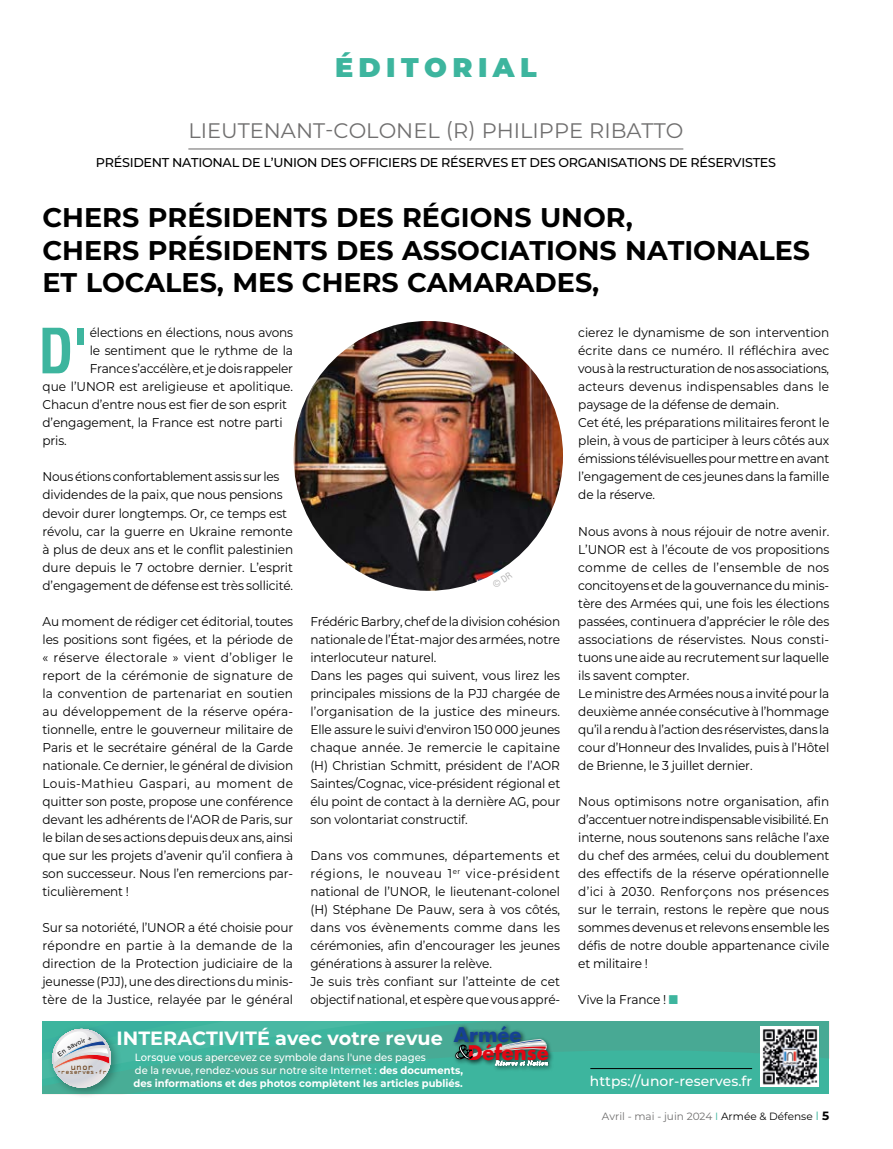
<style>
.page{position:relative;width:893px;height:1149px;background:#fff}
.page>*{position:absolute;margin:0;border:0;box-sizing:border-box;transform-origin:0 0}
.t1{font:700 condensed 60.75px "Helvetica";color:#3db59e;scale:.95 1}
.t2{font:700 27px/32.4px "Montserrat";color:#000}
.t3{font:900 27px "Montserrat";letter-spacing:.2em;color:#3db59e}
.t4{font:21px "Montserrat";color:#706f6f}
.t5{font:700 19.65px "Futura";color:#e30613}
.t6{font:700 19.2px "Montserrat";letter-spacing:.005em;color:#fff}
.t7{font:500 13.95px "Montserrat";letter-spacing:.005em;color:#fff}
.t8{font:12.75px/18px "Montserrat";letter-spacing:-.01em;color:#000;scale:.95 1}
.t9{font:500 12.75px "Montserrat";letter-spacing:-.02em;color:#000}
.t10{font:500 10.5px/12.6px "Montserrat";letter-spacing:.005em;color:#fff;scale:.95 1}
.t11{font:10.5px "Montserrat";letter-spacing:.005em;color:#706f6f}
.t12{font:8.1px "OCRA";color:#693c11}
.t13{font:5.7px "OCRA";color:#693c11}
.s1{font-family:"Times";font-weight:400;font-size:19.8px;color:#fff}
.s2{font-weight:700}
.s3{color:#3db59e}
.s4{color:#000}
.s5{font-size:12px;color:#3db59e}
.s6{font-weight:700;font-size:12px;color:#000}
</style>
<div class="page">
<hr style="left:188px;top:148px;width:495px;height:1px;background:#706f6f">
<svg style="left:43px;top:1021px;width:786px;height:72px;background:#42b09a"></svg>
<img style="left:760px;top:1026px;width:59px;height:60px">
<div style="left:451px;top:1022px;width:104px;height:48px;background:#000;opacity:.7"></div>
<img style="left:493px;top:1057px;width:57px;height:10px">
<svg style="left:455px;top:1038px;width:93px;height:27px;background:#58847b"></svg>
<div style="left:47px;top:1023px;width:75px;height:75px;background:#000;opacity:.3"></div>
<hr style="left:590px;top:1067px;width:162px;height:1px;background:#000">
<img style="left:293px;top:321px;width:270px;height:269px;border-radius:135px">
<svg style="left:50px;top:1028px;width:61px;height:62px;background:#b1c5c3"></svg>
<svg style="left:492px;top:571px;width:7px;height:4px"></svg>
<h2 class="t3" style="left:335px;top:47px;width:203px">ÉDITORIAL</h2>
<h3 class="t4" style="left:188px;top:116px;width:496px">LIEUTENANT-COLONEL (R) PHILIPPE RIBATTO</h3>
<p class="t9" style="left:96px;top:153px;width:682px">PRÉSIDENT NATIONAL DE L’UNION DES OFFICIERS DE RÉSERVES ET DES ORGANISATIONS DE RÉSERVISTES</p>
<h2 class="t2" style="left:43px;top:200px;width:769px">CHERS PRÉSIDENTS DES RÉGIONS UNOR,<br>CHERS PRÉSIDENTS DES ASSOCIATIONS NATIONALES<br>ET LOCALES, MES CHERS CAMARADES,</h2>
<h1 class="t1" style="left:38px;top:313px;width:53px">D'</h1>
<p class="t8" style="left:90px;top:323px;width:216px">élections en élections, nous avons</p>
<p class="t8" style="left:90px;top:341px;width:215px">le sentiment que le rythme de la</p>
<p class="t8" style="left:90px;top:359px;width:215px">France s’accélère, et je dois rappeler</p>
<p class="t8" style="left:43px;top:377px;width:265px">que l’UNOR est areligieuse et apolitique.</p>
<p class="t8" style="left:43px;top:395px;width:259px">Chacun d’entre nous est fier de son esprit</p>
<p class="t8" style="left:43px;top:413px;width:254px">d’engagement, la France est notre parti</p>
<p class="t8" style="left:43px;top:431px;width:27px">pris.</p>
<p class="t8" style="left:43px;top:467px;width:265px">Nous étions confortablement assis sur les dividendes de la paix, que nous pensions devoir durer longtemps. Or, ce temps est révolu, car la guerre en Ukraine remonte à plus de deux ans et le conflit palestinien dure depuis le 7 octobre dernier. L’esprit d’engagement de défense est très sollicité.</p>
<p class="t8" style="left:43px;top:611px;width:265px;text-align:justify">Au moment de rédiger cet éditorial, toutes les positions sont figées, et la période de « réserve électorale » vient d’obliger le report de la cérémonie de signature de la convention de partenariat en soutien au développement de la réserve opéra&shy;tionnelle, entre le gouverneur militaire de Paris et le secrétaire général de la Garde nationale. Ce dernier, le général de division Louis-Mathieu Gaspari, au moment de quitter son poste, propose une conférence devant les adhérents de l‘AOR de Paris, sur le bilan de ses actions depuis deux ans, ainsi que sur les projets d’avenir qu’il confiera à son successeur. Nous l’en remercions par&shy;ticulièrement !</p>
<p class="t8" style="left:43px;top:917px;width:265px;text-align:justify">Sur sa notoriété, l’UNOR a été choisie pour répondre en partie à la demande de la direction de la Protection judiciaire de la jeunesse (PJJ), une des directions du minis&shy;tère de la Justice, relayée par le général</p>
<p class="t8" style="left:310px;top:611px;width:264px">Frédéric Barbry, chef de la division cohésion nationale de l’État-major des armées, notre interlocuteur naturel.<br>Dans les pages qui suivent, vous lirez les principales missions de la PJJ chargée de l’organisation de la justice des mineurs.<br>Elle assure le suivi d'environ 150 000 jeunes chaque année. Je remercie le capitaine (H) Christian Schmitt, président de l’AOR Saintes/Cognac, vice-président régional et élu point de contact à la dernière AG, pour son volontariat constructif.</p>
<p class="t8" style="left:310px;top:845px;width:264px">Dans vos communes, départements et régions, le nouveau 1<sup>er</sup> vice-président national de l’UNOR, le lieutenant-colonel (H) Stéphane De Pauw, sera à vos côtés, dans vos évènements comme dans les cérémonies, afin d’encourager les jeunes générations à assurer la relève.<br>Je suis très confiant sur l’atteinte de cet objectif national, et espère que vous appré-</p>
<p class="t12" style="left:70px;top:1062px;width:25px">unor</p>
<p class="t13" style="left:57px;top:1069px;width:51px">-reserves.fr</p>
<h3 class="t6" style="left:117px;top:1023px;width:406px">INTERACTIVITÉ avec votre revue <sup>Armée</sup></h3>
<h3 class="t5" style="left:455px;top:1039px;width:96px"><span class="s1">&amp;</span>Défense</h3>
<p class="t10" style="left:133px;top:1050px;width:348px">Lorsque vous apercevez ce symbole dans l'une des pages<br>de la revue, rendez-vous sur notre site Internet : <span class="s2">des documents, des informations et des photos complètent les articles publiés.</span></p>
<p class="t8" style="left:578px;top:323px;width:266px">cierez le dynamisme de son intervention écrite dans ce numéro. Il réfléchira avec vous à la restructuration de nos associations, acteurs devenus indispensables dans le paysage de la défense de demain.<br>Cet été, les préparations militaires feront le plein, à vous de participer à leurs côtés aux émissions télévisuelles pour mettre en avant l’engagement de ces jeunes dans la famille de la réserve.</p>
<p class="t8" style="left:578px;top:521px;width:266px">Nous avons à nous réjouir de notre avenir.<br>L’UNOR est à l’écoute de vos propositions comme de celles de l’ensemble de nos concitoyens et de la gouvernance du minis&shy;tère des Armées qui, une fois les élections passées, continuera d’apprécier le rôle des associations de réservistes. Nous consti&shy;tuons une aide au recrutement sur laquelle ils savent compter.<br>Le ministre des Armées nous a invité pour la deuxième année consécutive à l’hommage qu’il a rendu à l’action des réservistes, dans la cour d’Honneur des Invalides, puis à l’Hôtel de Brienne, le 3 juillet dernier.</p>
<p class="t8" style="left:578px;top:791px;width:266px;text-align:justify">Nous optimisons notre organisation, afin d’accentuer notre indispensable visibilité. En interne, nous soutenons sans relâche l’axe du chef des armées, celui du doublement des effectifs de la réserve opérationnelle d’ici à 2030. Renforçons nos présences sur le terrain, restons le repère que nous sommes devenus et relevons ensemble les défis de notre double appartenance civile et militaire !</p>
<p class="t8" style="left:578px;top:989px;width:107px">Vive la France ! <span class="s3">■</span></p>
<p class="t7" style="left:590px;top:1070px;width:164px">https://unor-reserves.fr</p>
<p class="t11" style="left:602px;top:1108px;width:229px">Avril - mai - juin 2024 <span class="s3">I</span> <span class="s4">Armée &amp; Défense</span> <span class="s5">I</span> <span class="s6">5</span></p>
</div>
